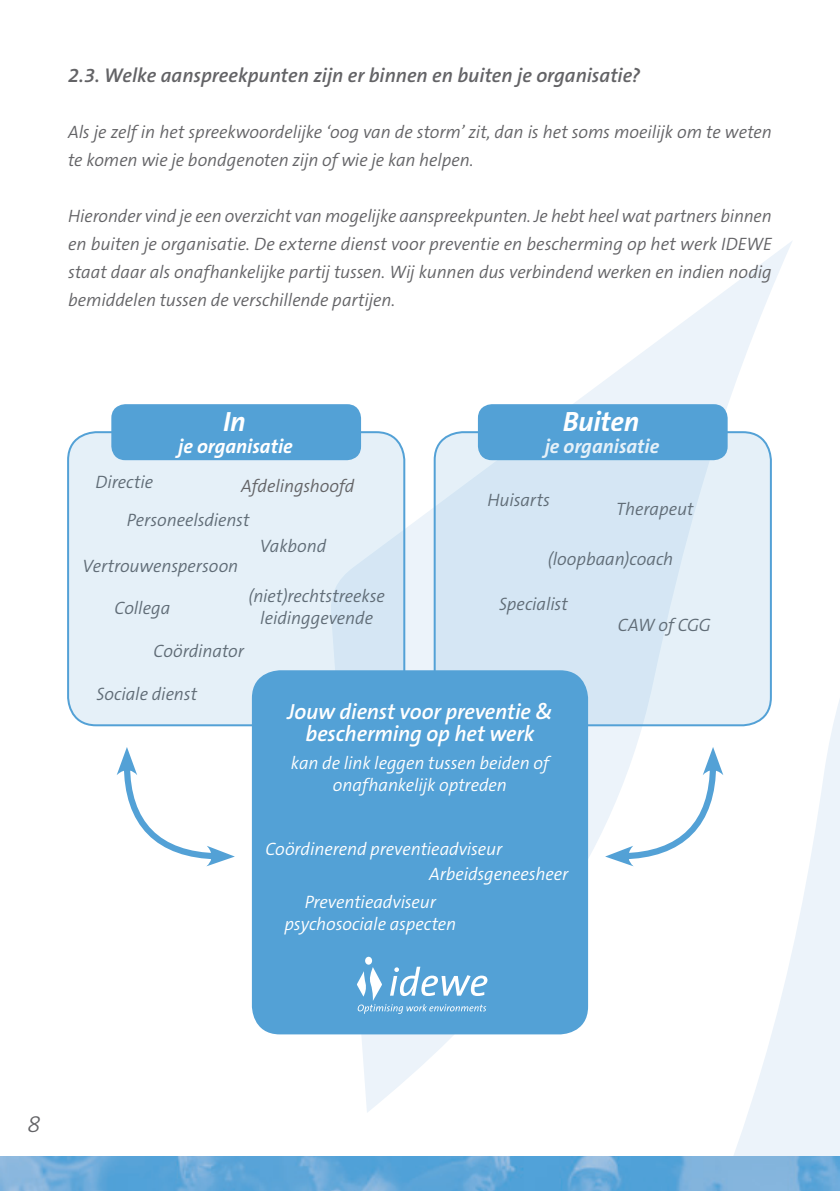
<style>
.page{position:relative;width:840px;height:1191px;background:#fff}
.page>*{position:absolute;margin:0;border:0;box-sizing:border-box;transform-origin:0 0}
.Tip{font:italic 700 28px "The Sans B7";letter-spacing:-.005em;color:#fff}
.t1{font:italic 300 24px "The Sans B3";color:#636366}
.A5_Broodtekst_No_ind{font:italic 600 22px/22px "The Sans B6";letter-spacing:-.01em;color:#fff;text-align:center}
.A5_T2{font:italic 600 20px "The Sans B6";color:#636366}
.Tip-2{font:italic 700 20px "The Sans B7";color:#fff}
.A5_Broodtekst{font:italic 300 18px/28px "The Sans B4";letter-spacing:-.005em;color:#636366}
.A5_Broodtekst-2{font:italic 300 18px/22px "The Sans B4";letter-spacing:-.005em;color:#fff;text-align:center}
.A5_Broodtekst_No_ind-2{font:italic 300 18px/22px "The Sans B4";letter-spacing:-.01em;color:#fff;text-align:center}
</style>
<div class="page">
<svg style="left:329px;top:241px;width:510px;height:916px"></svg>
<img style="left:0;top:1157px;width:839px;height:34px">
<div style="left:477px;top:404px;width:250px;height:56px;background:#53a1d6;border-radius:14px"></div>
<div style="left:68px;top:432px;width:336px;height:293px;background:linear-gradient(to right,#e7f1f8,#dfecf7);border-radius:28px"></div>
<div style="left:67px;top:431px;width:338px;height:295px;border:2px solid #53a1d6;border-radius:28px"></div>
<svg style="left:434px;top:432px;width:336px;height:293px;background:#d0e3f3"></svg>
<div style="left:433px;top:431px;width:338px;height:295px;border:2px solid #53a1d6;border-radius:28px"></div>
<div style="left:111px;top:404px;width:250px;height:56px;background:#53a1d6;border-radius:14px"></div>
<div style="left:252px;top:670px;width:335px;height:364px;background:#53a1d6;border-radius:28px"></div>
<svg style="left:117px;top:747px;width:118px;height:119px"></svg>
<svg style="left:604px;top:747px;width:119px;height:119px"></svg>
<svg style="left:357px;top:956px;width:130px;height:57px"></svg>
<p class="A5_T2" style="left:68px;top:65px;width:573px">2.3. Welke aanspreekpunten zijn er binnen en buiten je organisatie?</p>
<p class="A5_Broodtekst" style="left:68px;top:119px;width:705px">Als je zelf in het spreekwoordelijke ‘oog van de storm’ zit, dan is het soms moeilijk om te weten te komen wie je bondgenoten zijn of wie je kan helpen.</p>
<p class="A5_Broodtekst" style="left:68px;top:203px;width:705px;text-align:justify">Hieronder vind je een overzicht van mogelijke aanspreekpunten. Je hebt heel wat partners binnen en buiten je organisatie. De externe dienst voor preventie en bescherming op het werk IDEWE staat daar als onafhankelijke partij tussen. Wij kunnen dus verbindend werken en indien nodig bemiddelen tussen de verschillende partijen.</p>
<p class="A5_Broodtekst" style="left:95px;top:469px;width:59px">Directie</p>
<p class="Tip" style="left:223px;top:407px;width:24px">In</p>
<p class="Tip-2" style="left:178px;top:436px;width:116px">je organisatie</p>
<p class="A5_Broodtekst" style="left:241px;top:473px;width:115px">Afdelingshoofd</p>
<p class="A5_Broodtekst" style="left:127px;top:507px;width:124px">Personeelsdienst</p>
<p class="A5_Broodtekst" style="left:83px;top:553px;width:157px">Vertrouwenspersoon</p>
<p class="A5_Broodtekst" style="left:259px;top:533px;width:68px">Vakbond</p>
<p class="A5_Broodtekst" style="left:115px;top:595px;width:57px">Collega</p>
<p class="A5_Broodtekst" style="left:248px;top:586px;width:138px;line-height:22px;text-align:center">(niet)rechtstreekse leidinggevende</p>
<p class="A5_Broodtekst" style="left:153px;top:638px;width:92px">Coördinator</p>
<p class="A5_Broodtekst" style="left:96px;top:680px;width:102px">Sociale dienst</p>
<p class="Tip" style="left:562px;top:407px;width:78px">Buiten</p>
<p class="Tip-2" style="left:544px;top:436px;width:116px">je organisatie</p>
<p class="A5_Broodtekst" style="left:487px;top:486px;width:64px">Huisarts</p>
<p class="A5_Broodtekst" style="left:616px;top:496px;width:79px">Therapeut</p>
<p class="A5_Broodtekst" style="left:547px;top:545px;width:127px">(loopbaan)coach</p>
<p class="A5_Broodtekst" style="left:499px;top:591px;width:70px">Specialist</p>
<p class="A5_Broodtekst" style="left:617px;top:612px;width:94px">CAW of CGG</p>
<p class="A5_Broodtekst_No_ind" style="left:287px;top:701px;width:266px">Jouw dienst voor preventie &amp; bescherming op het werk</p>
<p class="A5_Broodtekst_No_ind-2" style="left:291px;top:752px;width:259px">kan de link leggen tussen beiden of onafhankelijk optreden</p>
<p class="A5_Broodtekst-2" style="left:265px;top:838px;width:238px">Coördinerend preventieadviseur</p>
<p class="A5_Broodtekst-2" style="left:429px;top:864px;width:141px">Arbeidsgeneesheer</p>
<p class="A5_Broodtekst-2" style="left:284px;top:892px;width:173px">Preventieadviseur psychosociale aspecten</p>
<h2 class="t1" style="left:27px;top:1112px;width:15px">8</h2>
</div>
